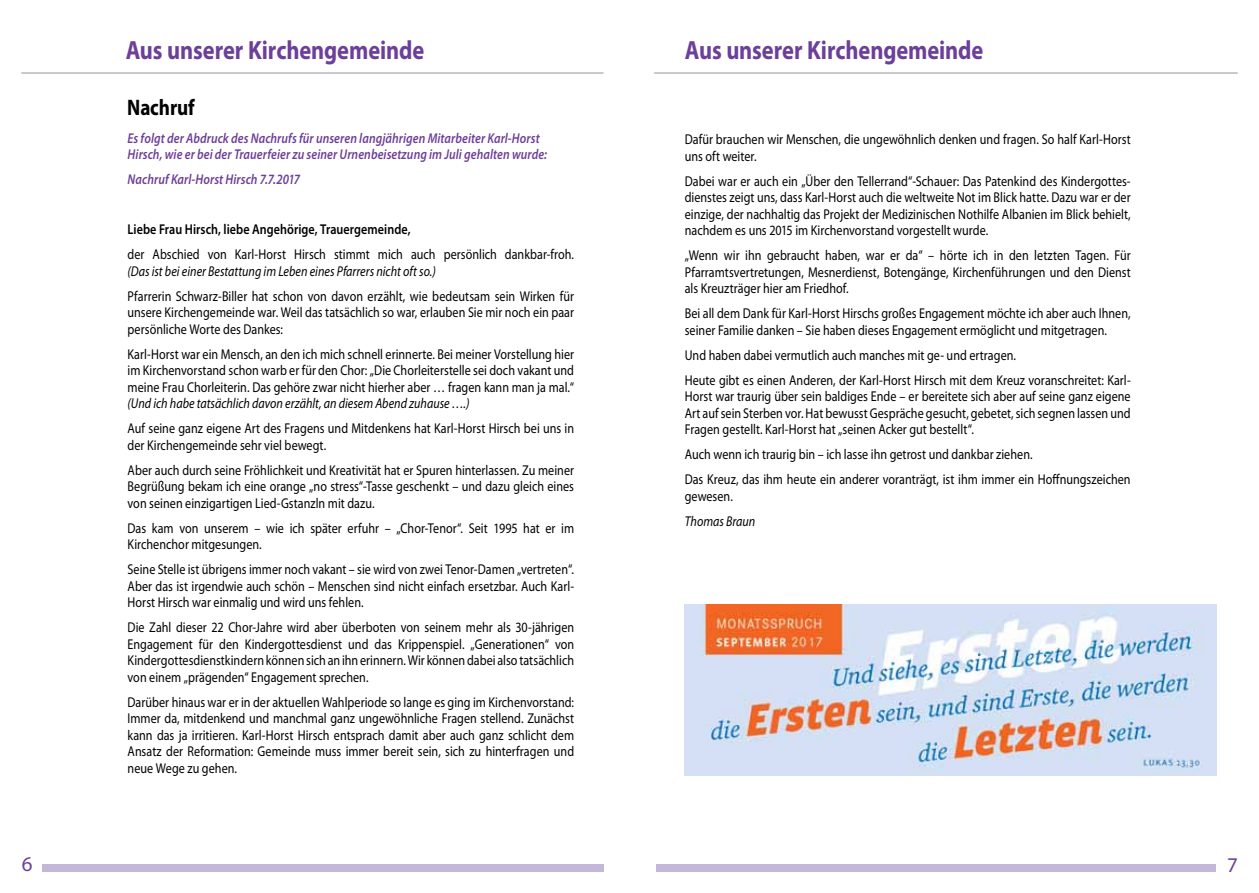
<style>
.page{position:relative;width:1259px;height:893px;background:#fff}
.page>*{position:absolute;margin:0;border:0;box-sizing:border-box;transform-origin:0 0}
.t1{font:700 26.4px "Myriad Pro";letter-spacing:-.005em;color:#6c3f98;scale:.85 1}
.t2{font:700 22.5px "Myriad Pro";letter-spacing:-.005em;color:#000;scale:.85 1}
.t3{font:21px "Myriad Pro";color:#6c3f98}
.t4{font:14.25px/16.5px "Myriad Pro";letter-spacing:.005em;color:#000;text-align:justify;scale:.85 1}
.t5{font:italic 600 14.25px/16.5px "Myriad Pro";letter-spacing:.005em;color:#6c3f98;scale:.85 1}
.t6{font:italic 14.25px "Myriad Pro";color:#000;scale:.85 1}
.t7{font:600 14.25px "Myriad Pro";letter-spacing:.005em;color:#000;scale:.85 1}
</style>
<div class="page">
<div style="left:42px;top:864px;width:562px;height:8px;background:#c5b7da"></div>
<hr style="left:21px;top:73px;width:582px;height:1px;background:#939598">
<div style="left:654px;top:864px;width:561px;height:8px;background:#c5b7da"></div>
<hr style="left:654px;top:73px;width:583px;height:1px;background:#939598">
<div style="left:604px;top:863px;width:51px;height:22px;background:#fff"></div>
<img style="left:685px;top:605px;width:531px;height:171px">
<h1 class="t1" style="left:126px;top:33px;width:353px">Aus unserer Kirchengemeinde</h1>
<h1 class="t1" style="left:685px;top:33px;width:353px">Aus unserer Kirchengemeinde</h1>
<h2 class="t2" style="left:127px;top:93px;width:81px">Nachruf</h2>
<p class="t5" style="left:128px;top:129px;width:495px">Es folgt der Abdruck des Nachrufs für unseren langjährigen Mitarbeiter Karl-Horst<br>Hirsch, wie er bei der Trauerfeier zu seiner Urnenbeisetzung im Juli gehalten wurde:</p>
<p class="t5" style="left:128px;top:171px;width:205px">Nachruf Karl-Horst Hirsch 7.7.2017</p>
<p class="t7" style="left:128px;top:220px;width:334px">Liebe Frau Hirsch, liebe Angehörige, Trauergemeinde,</p>
<p class="t4" style="left:128px;top:246px;width:527px">der Abschied von Karl-Horst Hirsch stimmt mich auch persönlich dankbar-froh.</p>
<p class="t6" style="left:128px;top:262px;width:364px">(Das ist bei einer Bestattung im Leben eines Pfarrers nicht oft so.)</p>
<p class="t4" style="left:128px;top:287px;width:527px">Pfarrerin Schwarz-Biller hat schon von davon erzählt, wie bedeutsam sein Wirken für unsere Kirchengemeinde war. Weil das tatsächlich so war, erlauben Sie mir noch ein paar persönliche Worte des Dankes:</p>
<p class="t4" style="left:128px;top:345px;width:527px">Karl-Horst war ein Mensch, an den ich mich schnell erinnerte. Bei meiner Vorstellung hier im Kirchenvorstand schon warb er für den Chor: „Die Chorleiterstelle sei doch vakant und meine Frau Chorleiterin. Das gehöre zwar nicht hierher aber … fragen kann man ja mal.“</p>
<p class="t6" style="left:128px;top:394px;width:404px">(Und ich habe tatsächlich davon erzählt, an diesem Abend zuhause ….)</p>
<p class="t4" style="left:128px;top:420px;width:527px">Auf seine ganz eigene Art des Fragens und Mitdenkens hat Karl-Horst Hirsch bei uns in der Kirchengemeinde sehr viel bewegt.</p>
<p class="t4" style="left:128px;top:461px;width:527px">Aber auch durch seine Fröhlichkeit und Kreativität hat er Spuren hinterlassen. Zu meiner Begrüßung bekam ich eine orange „no stress“-Tasse geschenkt – und dazu gleich eines von seinen einzigartigen Lied-Gstanzln mit dazu.</p>
<p class="t4" style="left:128px;top:519px;width:527px">Das kam von unserem – wie ich später erfuhr – „Chor-Tenor“. Seit 1995 hat er im<br>Kirchenchor mitgesungen.</p>
<p class="t4" style="left:128px;top:561px;width:527px">Seine Stelle ist übrigens immer noch vakant – sie wird von zwei Tenor-Damen „vertreten“.<br>Aber das ist irgendwie auch schön – Menschen sind nicht einfach ersetzbar. Auch Karl-Horst Hirsch war einmalig und wird uns fehlen.</p>
<p class="t4" style="left:128px;top:619px;width:527px">Die Zahl dieser 22 Chor-Jahre wird aber überboten von seinem mehr als 30-jährigen Engagement für den Kindergottesdienst und das Krippenspiel. „Generationen“ von Kindergottesdienstkindern können sich an ihn erinnern. Wir können dabei also tatsächlich von einem „prägenden“ Engagement sprechen.</p>
<p class="t4" style="left:128px;top:693px;width:527px">Darüber hinaus war er in der aktuellen Wahlperiode so lange es ging im Kirchenvorstand:<br>Immer da, mitdenkend und manchmal ganz ungewöhnliche Fragen stellend. Zunächst kann das ja irritieren. Karl-Horst Hirsch entsprach damit aber auch ganz schlicht dem Ansatz der Reformation: Gemeinde muss immer bereit sein, sich zu hinterfragen und neue Wege zu gehen.</p>
<p class="t4" style="left:685px;top:131px;width:526px">Dafür brauchen wir Menschen, die ungewöhnlich denken und fragen. So half Karl-Horst uns oft weiter.</p>
<p class="t4" style="left:685px;top:173px;width:526px">Dabei war er auch ein „Über den Tellerrand“-Schauer: Das Patenkind des Kindergottes&shy;dienstes zeigt uns, dass Karl-Horst auch die weltweite Not im Blick hatte. Dazu war er der einzige, der nachhaltig das Projekt der Medizinischen Nothilfe Albanien im Blick behielt, nachdem es uns 2015 im Kirchenvorstand vorgestellt wurde.</p>
<p class="t4" style="left:685px;top:247px;width:526px">„Wenn wir ihn gebraucht haben, war er da“ – hörte ich in den letzten Tagen. Für Pfarramtsvertretungen, Mesnerdienst, Botengänge, Kirchenführungen und den Dienst als Kreuzträger hier am Friedhof.</p>
<p class="t4" style="left:685px;top:305px;width:526px">Bei all dem Dank für Karl-Horst Hirschs großes Engagement möchte ich aber auch Ihnen, seiner Familie danken – Sie haben dieses Engagement ermöglicht und mitgetragen.</p>
<p class="t4" style="left:685px;top:342px;width:526px;line-height:25px">Und haben dabei vermutlich auch manches mit ge- und ertragen.<br>Heute gibt es einen Anderen, der Karl-Horst Hirsch mit dem Kreuz voranschreitet: Karl-</p>
<p class="t4" style="left:685px;top:388px;width:526px">Horst war traurig über sein baldiges Ende – er bereitete sich aber auf seine ganz eigene Art auf sein Sterben vor. Hat bewusst Gespräche gesucht, gebetet, sich segnen lassen und Fragen gestellt. Karl-Horst hat „seinen Acker gut bestellt“.</p>
<p class="t4" style="left:685px;top:442px;width:526px;line-height:25px">Auch wenn ich traurig bin – ich lasse ihn getrost und dankbar ziehen.<br>Das Kreuz, das ihm heute ein anderer voranträgt, ist ihm immer ein Hoffnungszeichen</p>
<p class="t4" style="left:685px;top:488px;width:58px">gewesen.</p>
<p class="t6" style="left:685px;top:512px;width:85px">Thomas Braun</p>
<h3 class="t3" style="left:22px;top:851px;width:12px">6</h3>
<h3 class="t3" style="left:1227px;top:852px;width:12px">7</h3>
</div>
